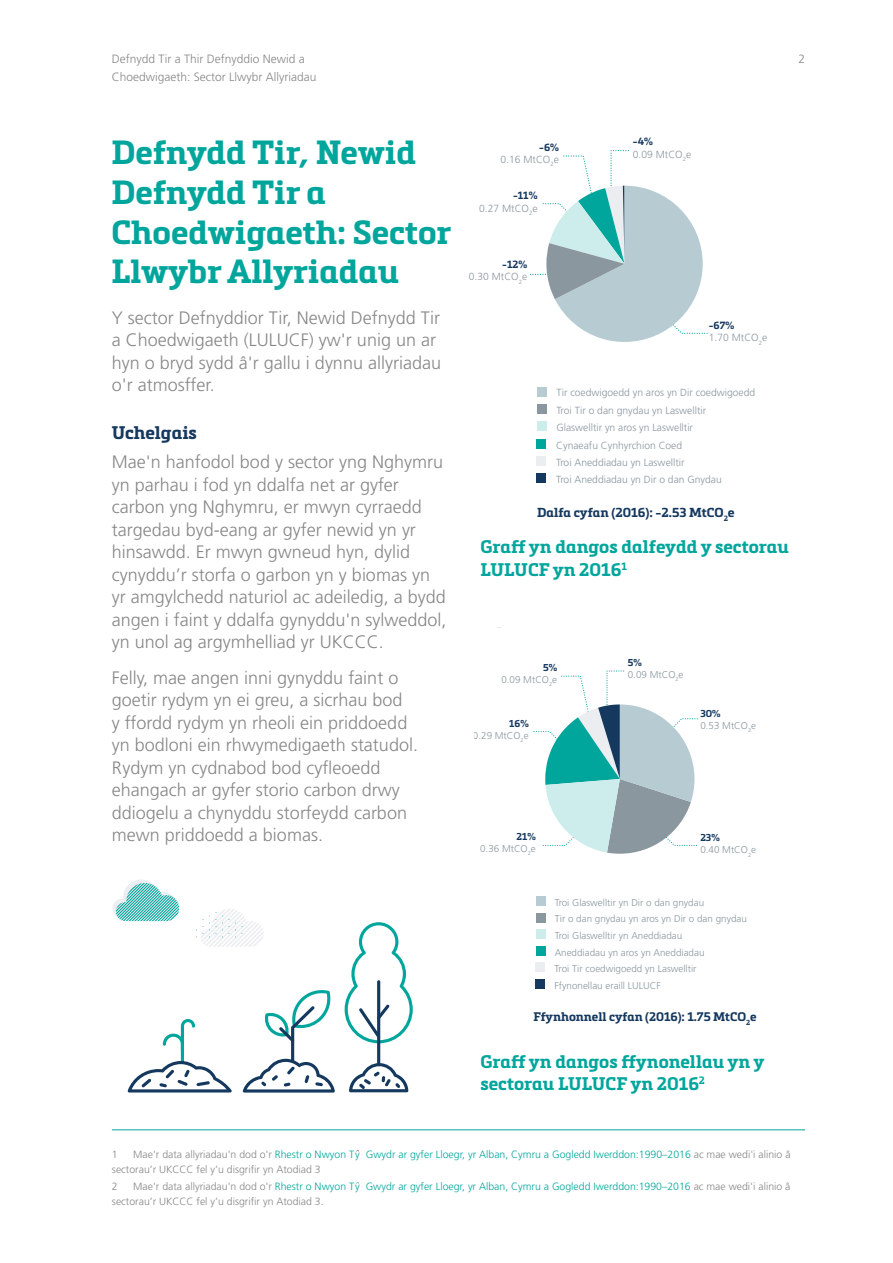
<style>
.page{position:relative;width:893px;height:1263px;background:#fff}
.page>*{position:absolute;margin:0;border:0;box-sizing:border-box;transform-origin:0 0}
.t1{font:700 33px/39.6px "Metronic Slab Pro";color:#00a69c}
.t2{font:300 18px/22.5px "Frutiger LT Std";color:#878787}
.t3{font:700 18px/22.5px "Metronic Slab Pro";color:#00a69c}
.t4{font:700 18px "Metronic Slab Pro";color:#15385f}
.t5{font:700 12.9px "Metronic Slab Pro";color:#15385f}
.t6{font:700 12.3px "Metronic Slab Pro";color:#15385f}
.t7{font:300 12px/18px "Frutiger LT Std";color:#878787}
.t8{font:300 10.5px/15px "Frutiger LT Std";color:#878787}
.t9{font:300 10.35px/17.4px "Frutiger LT Std";color:#8a979f}
.t10{font:700 10.35px "Metronic Slab Pro";color:#15385f}
.t11{font:300 9.9px/16.5px "Frutiger LT Std";color:#8a979f}
.t12{font:700 9.9px "Metronic Slab Pro";color:#15385f}
.s1{color:#00a69c}
</style>
<div class="page">
<hr style="left:112px;top:1129px;width:693px;height:1px;background:#00a69c">
<div style="left:537px;top:387px;width:9px;height:9px;background:#b7cbd2"></div>
<div style="left:537px;top:404px;width:9px;height:10px;background:#8a979f"></div>
<div style="left:537px;top:421px;width:9px;height:10px;background:#ccedeb"></div>
<div style="left:537px;top:439px;width:9px;height:10px;background:#00a69c"></div>
<div style="left:536px;top:456px;width:10px;height:10px;background:#ecedf0"></div>
<div style="left:536px;top:473px;width:10px;height:10px;background:#15385f"></div>
<svg style="left:530px;top:150px;width:178px;height:192px"></svg>
<div style="left:536px;top:896px;width:9px;height:10px;background:#b7cbd2"></div>
<div style="left:536px;top:913px;width:9px;height:9px;background:#8a979f"></div>
<div style="left:536px;top:930px;width:9px;height:9px;background:#ccedeb"></div>
<div style="left:536px;top:946px;width:9px;height:10px;background:#00a69c"></div>
<div style="left:536px;top:963px;width:9px;height:9px;background:#ecedf0"></div>
<div style="left:536px;top:979px;width:9px;height:9px;background:#15385f"></div>
<svg style="left:533px;top:670px;width:165px;height:184px"></svg>
<svg style="left:128px;top:1019px;width:104px;height:73px"></svg>
<svg style="left:243px;top:990px;width:92px;height:102px"></svg>
<svg style="left:349px;top:1063px;width:59px;height:29px"></svg>
<hr style="left:377px;top:980px;width:3px;height:86px;background:#15385f;border-radius:2px">
<svg style="left:345px;top:922px;width:68px;height:121px"></svg>
<svg style="left:113px;top:880px;width:66px;height:41px"></svg>
<svg style="left:196px;top:909px;width:68px;height:38px"></svg>
<p class="t7" style="left:112px;top:50px;width:206px">Defnydd Tir a Thir Defnyddio Newid a<br>Choedwigaeth: Sector Llwybr Allyriadau</p>
<p class="t7" style="left:798px;top:50px;width:8px">2</p>
<h1 class="t1" style="left:111px;top:132px;width:341px">Defnydd Tir, Newid<br>Defnydd Tir a<br>Choedwigaeth: Sector<br>Llwybr Allyriadau</h1>
<p class="t10" style="left:539px;top:140px;width:21px">-6%</p>
<p class="t9" style="left:500px;top:151px;width:60px">0.16 MtCO<sub>2</sub>e</p>
<p class="t10" style="left:513px;top:189px;width:26px">-11%</p>
<p class="t9" style="left:479px;top:199px;width:60px">0.27 MtCO<sub>2</sub>e</p>
<p class="t10" style="left:502px;top:258px;width:26px">-12%</p>
<p class="t9" style="left:469px;top:268px;width:60px">0.30 MtCO<sub>2</sub>e</p>
<p class="t10" style="left:633px;top:135px;width:22px">-4%</p>
<p class="t9" style="left:633px;top:146px;width:60px">0.09 MtCO<sub>2</sub>e</p>
<p class="t2" style="left:112px;top:307px;width:331px">Y sector Defnyddior Tir, Newid Defnydd Tir a Choedwigaeth (LULUCF) yw'r unig un ar hyn o bryd sydd â'r gallu i dynnu allyriadau o'r atmosffer.</p>
<p class="t4" style="left:112px;top:422px;width:87px">Uchelgais</p>
<p class="t2" style="left:112px;top:451px;width:336px">Mae'n hanfodol bod y sector yng Nghymru yn parhau i fod yn ddalfa net ar gyfer carbon yng Nghymru, er mwyn cyrraedd targedau byd-eang ar gyfer newid yn yr hinsawdd. Er mwyn gwneud hyn, dylid cynyddu’r storfa o garbon yn y biomas yn yr amgylchedd naturiol ac adeiledig, a bydd angen i faint y ddalfa gynyddu'n sylweddol, yn unol ag argymhelliad yr UKCCC.</p>
<p class="t2" style="left:112px;top:666px;width:308px">Felly, mae angen inni gynyddu faint o goetir rydym yn ei greu, a sicrhau bod<br>y ffordd rydym yn rheoli ein priddoedd yn bodloni ein rhwymedigaeth statudol.<br>Rydym yn cydnabod bod cyfleoedd ehangach ar gyfer storio carbon drwy ddiogelu a chynyddu storfeydd carbon mewn priddoedd a biomas.</p>
<p class="t10" style="left:709px;top:319px;width:27px">-67%</p>
<p class="t9" style="left:709px;top:329px;width:60px">1.70 MtCO<sub>2</sub>e</p>
<p class="t9" style="left:556px;top:384px;width:201px">Tir coedwigoedd yn aros yn Dir coedwigoedd Troi Tir o dan gnydau yn Laswelltir<br>Glaswelltir yn aros yn Laswelltir<br>Cynaeafu Cynhyrchion Coed<br>Troi Aneddiadau yn Laswelltir<br>Troi Aneddiadau yn Dir o dan Gnydau</p>
<p class="t5" style="left:537px;top:504px;width:199px">Dalfa cyfan (2016): -2.53 MtCO<sub>2</sub>e</p>
<p class="t3" style="left:480px;top:535px;width:310px">Graff yn dangos dalfeydd y sectorau<br>LULUCF yn 2016<sup>1</sup></p>
<p class="t12" style="left:543px;top:661px;width:16px">5%</p>
<p class="t11" style="left:501px;top:671px;width:57px">0.09 MtCO<sub>2</sub>e</p>
<p class="t12" style="left:509px;top:717px;width:21px">16%</p>
<p class="t11" style="left:473px;top:727px;width:57px">0.29 MtCO<sub>2</sub>e</p>
<p class="t12" style="left:517px;top:830px;width:21px">21%</p>
<p class="t11" style="left:480px;top:840px;width:57px">0.36 MtCO<sub>2</sub>e</p>
<p class="t12" style="left:628px;top:656px;width:16px">5%</p>
<p class="t11" style="left:628px;top:666px;width:57px">0.09 MtCO<sub>2</sub>e</p>
<p class="t12" style="left:700px;top:707px;width:22px">30%</p>
<p class="t11" style="left:700px;top:718px;width:57px">0.53 MtCO<sub>2</sub>e</p>
<p class="t12" style="left:700px;top:832px;width:21px">23%</p>
<p class="t11" style="left:700px;top:842px;width:57px">0.40 MtCO<sub>2</sub>e</p>
<p class="t11" style="left:555px;top:894px;width:194px">Troi Glaswelltir yn Dir o dan gnydau<br>Tir o dan gnydau yn aros yn Dir o dan gnydau Troi Glaswelltir yn Aneddiadau<br>Aneddiadau yn aros yn Aneddiadau<br>Troi Tir coedwigoedd yn Laswelltir Ffynonellau eraill LULUCF</p>
<p class="t6" style="left:533px;top:1008px;width:225px">Ffynhonnell cyfan (2016): 1.75 MtCO<sub>2</sub>e</p>
<p class="t3" style="left:480px;top:1050px;width:286px">Graff yn dangos ffynonellau yn y sectorau LULUCF yn 2016<sup>2</sup></p>
<p class="t8" style="left:112px;top:1146px;width:680px;text-indent:21px">Mae'r data allyriadau'n dod o'r <span class="s1">Rhestr o Nwyon T y Gwydr ar gyfer Lloegr, yr Alban, Cymru a Gogledd Iwerddon:1990–2016</span> ac mae wedi'i alinio â sectorau’r UKCCC fel y'u disgrifir yn Atodiad 3</p>
<p class="t8" style="left:112px;top:1179px;width:7px">2</p>
<p class="t8" style="left:112px;top:1146px;width:7px">1</p>
<p class="t8" style="left:112px;top:1179px;width:680px;text-indent:21px">Mae'r data allyriadau'n dod o'r <span class="s1">Rhestr o Nwyon T y Gwydr ar gyfer Lloegr, yr Alban, Cymru a Gogledd Iwerddon:1990–2016</span> ac mae wedi'i alinio â sectorau’r UKCCC fel y'u disgrifir yn Atodiad 3.</p>
</div>
